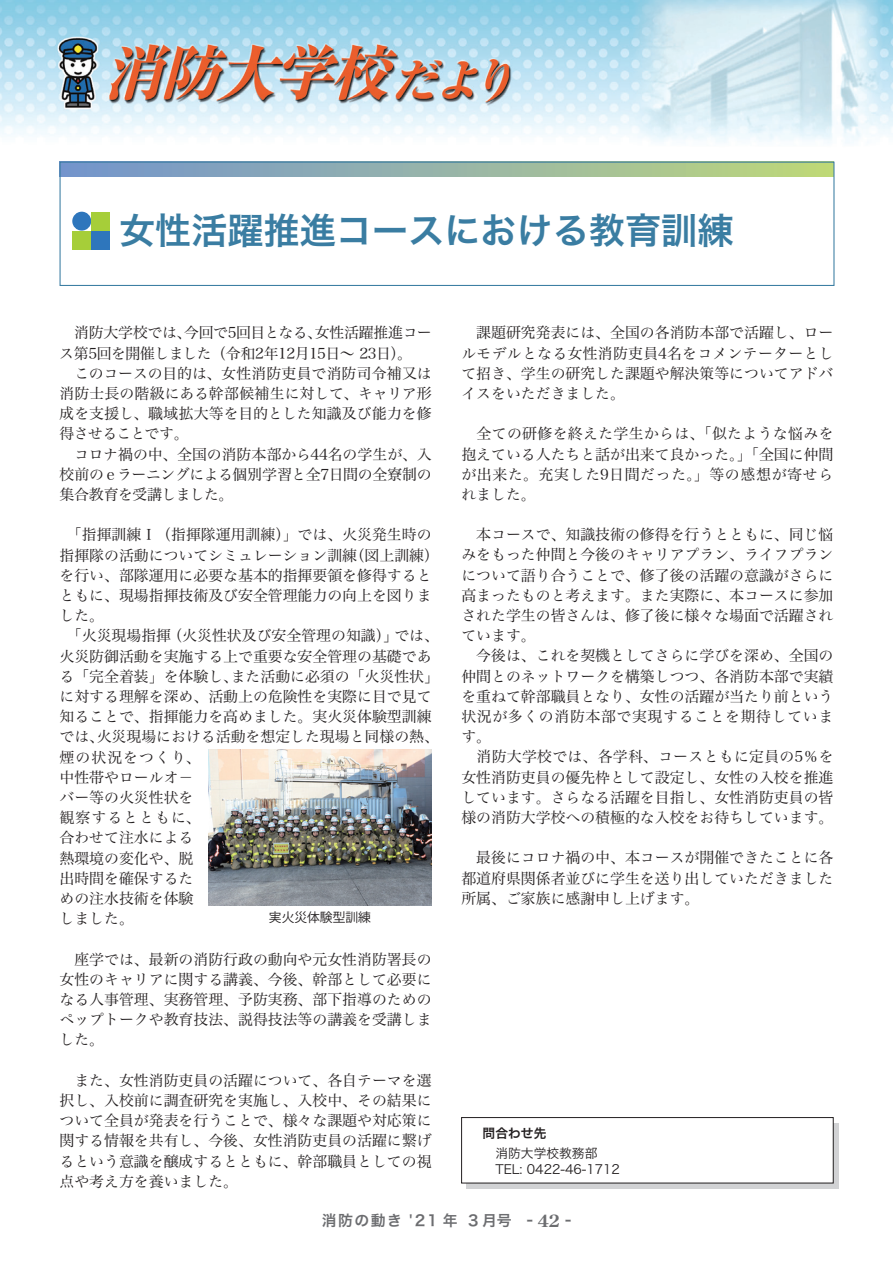
<style>
.page{position:relative;width:893px;height:1263px;background:#fff}
.page>*{position:absolute;margin:0;border:0;box-sizing:border-box;transform-origin:0 0}
.t1{font:36.15px "Hira Kaku Pro N W6";color:#3a7da2}
.t2{font:14.85px/20.2px "Hira Min Pro N W3";color:#231f20;text-align:justify}
.t3{font:14.85px "Hira Kaku Pro W6";letter-spacing:.1em;color:#6c6d70}
.t4{font:12.75px/15.9px "Hira Kaku Pro N W3";color:#231f20}
.t5{font:12.75px "Koz Go Pro";color:#231f20}
.t6{font:12.75px "Hira Kaku Pro N W6";color:#231f20}
.s1{font-family:"Century Old Style Std";font-weight:700;font-size:16.95px}
</style>
<div class="page">
<svg style="left:62px;top:164px;width:770px;height:12px;background:#97b5a5"></svg>
<div style="left:72px;top:212px;width:19px;height:19px;background:#2e76bc;border-radius:50%"></div>
<div style="left:91px;top:212px;width:19px;height:19px;background:#a6ce39"></div>
<div style="left:72px;top:231px;width:19px;height:18px;background:#a6ce39"></div>
<div style="left:91px;top:231px;width:19px;height:18px;background:#2e76bc"></div>
<div style="left:60px;top:162px;width:774px;height:124px;border:1px solid #3a7da2"></div>
<img style="left:208px;top:749px;width:224px;height:157px">
<svg style="left:467px;top:1123px;width:372px;height:65px;background:#bdbdbf"></svg>
<div style="left:462px;top:1117px;width:371px;height:66px;background:#fff"></div>
<div style="left:461px;top:1117px;width:372px;height:66px;border:1px solid #231f20"></div>
<img style="left:0;top:0;width:893px;height:143px">
<h1 class="t1" style="left:119px;top:198px;width:616px">女性活躍推進コースにおける教育訓練</h1>
<p class="t2" style="left:59px;top:321px;width:374px;text-align:left">　消防大学校では、今回で5回目となる、女性活躍推進コース第5回を開催しました（令和2年12月15日～ 23日）。<br>　このコースの目的は、女性消防吏員で消防司令補又は消防士長の階級にある幹部候補生に対して、キャリア形成を支援し、職域拡大等を目的とした知識及び能力を修得させることです。<br>　コロナ禍の中、全国の消防本部から44名の学生が、入校前のｅラーニングによる個別学習と全7日間の全寮制の集合教育を受講しました。</p>
<p class="t2" style="left:60px;top:523px;width:381px;text-align:left">　「指揮訓練Ⅰ（指揮隊運用訓練）」では、火災発生時の指揮隊の活動についてシミュレーション訓練（図上訓練）を行い、部隊運用に必要な基本的指揮要領を修得するとともに、現場指揮技術及び安全管理能力の向上を図りました。<br>　「火災現場指揮（火災性状及び安全管理の知識）」では、火災防御活動を実施する上で重要な安全管理の基礎である「完全着装」を体験し、また活動に必須の「火災性状」に対する理解を深め、活動上の危険性を実際に目で見て知ることで、指揮能力を高めました。実火災体験型訓練では、火災現場における活動を想定した現場と同様の熱、煙の状況をつくり、<br>中性帯やロールオ－<br>バー等の火災性状を<br>観察するとともに、<br>合わせて注水による<br>熱環境の変化や、脱<br>出時間を確保するた<br>めの注水技術を体験<br>しました。</p>
<p class="t2" style="left:60px;top:947px;width:374px">　座学では、最新の消防行政の動向や元女性消防署長の女性のキャリアに関する講義、今後、幹部として必要になる人事管理、実務管理、予防実務、部下指導のためのペップトークや教育技法、説得技法等の講義を受講しました。</p>
<p class="t2" style="left:60px;top:1069px;width:374px">　また、女性消防吏員の活躍について、各自テーマを選択し、入校前に調査研究を実施し、入校中、その結果について全員が発表を行うことで、様々な課題や対応策に関する情報を共有し、今後、女性消防吏員の活躍に繋げるという意識を醸成するとともに、幹部職員としての視点や考え方を養いました。</p>
<p class="t5" style="left:269px;top:909px;width:104px">実火災体験型訓練</p>
<p class="t2" style="left:461px;top:321px;width:374px">　課題研究発表には、全国の各消防本部で活躍し、ロールモデルとなる女性消防吏員4名をコメンテーターとして招き、学生の研究した課題や解決策等についてアドバイスをいただきました。</p>
<p class="t2" style="left:461px;top:422px;width:374px">　全ての研修を終えた学生からは、「似たような悩みを抱えている人たちと話が出来て良かった。」「全国に仲間が出来た。充実した9日間だった。」等の感想が寄せられました。</p>
<p class="t2" style="left:461px;top:523px;width:374px;text-align:left">　本コースで、知識技術の修得を行うとともに、同じ悩みをもった仲間と今後のキャリアプラン、ライフプランについて語り合うことで、修了後の活躍の意識がさらに高まったものと考えます。また実際に、本コースに参加された学生の皆さんは、修了後に様々な場面で活躍されています。<br>　今後は、これを契機としてさらに学びを深め、全国の仲間とのネットワークを構築しつつ、各消防本部で実績を重ねて幹部職員となり、女性の活躍が当たり前という状況が多くの消防本部で実現することを期待しています。<br>　消防大学校では、各学科、コースともに定員の5％を女性消防吏員の優先枠として設定し、女性の入校を推進しています。さらなる活躍を目指し、女性消防吏員の皆様の消防大学校への積極的な入校をお待ちしています。</p>
<p class="t2" style="left:461px;top:846px;width:374px">　最後にコロナ禍の中、本コースが開催できたことに各都道府県関係者並びに学生を送り出していただきました所属、ご家族に感謝申し上げます。</p>
<p class="t6" style="left:483px;top:1122px;width:65px">問合わせ先</p>
<p class="t4" style="left:483px;top:1145px;width:139px">　消防大学校教務部　TEL: 0422-46-1712</p>
<p class="t3" style="left:322px;top:1207px;width:251px">消防の動き '21 年 ３月号 - <span class="s1">42</span> -</p>
</div>
